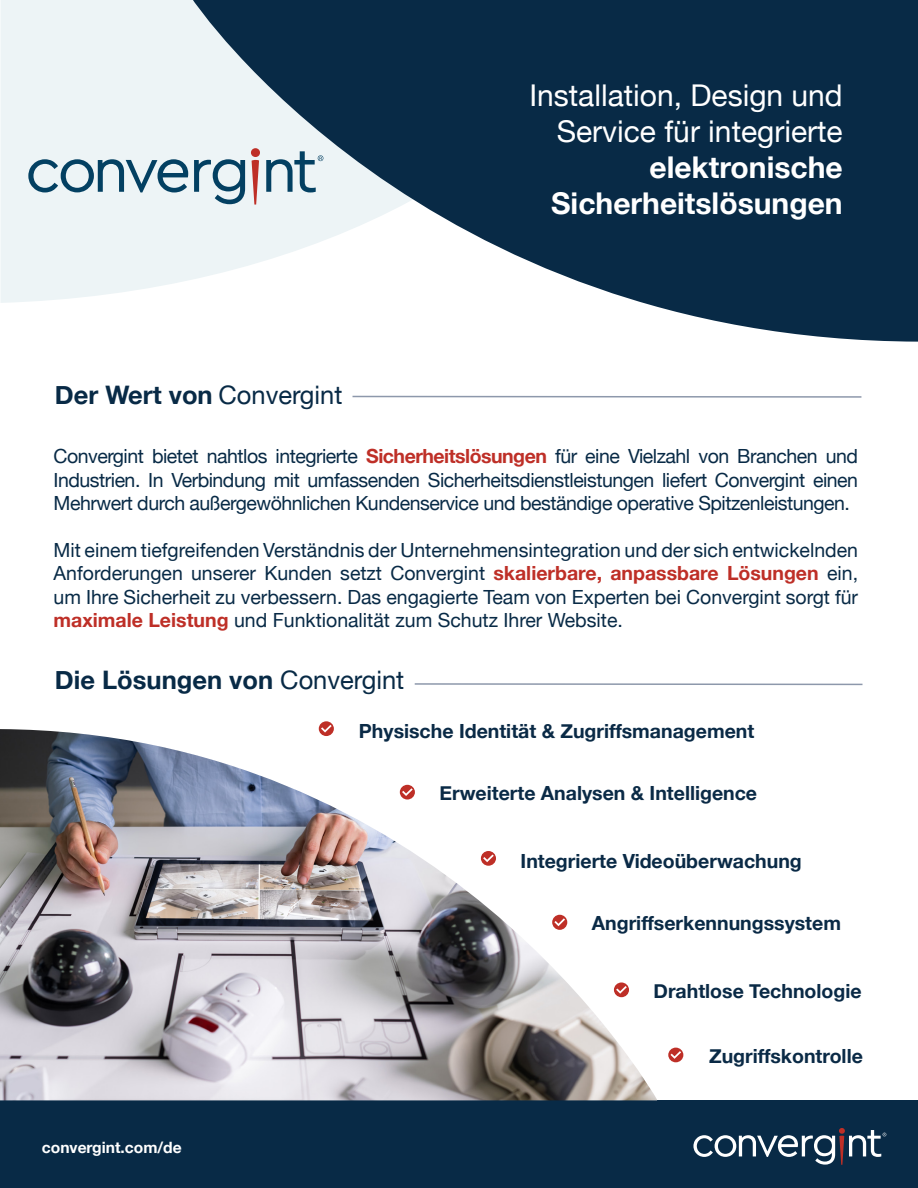
<style>
.page{position:relative;width:918px;height:1188px;background:#fff}
.page>*{position:absolute;margin:0;border:0;box-sizing:border-box;transform-origin:0 0}
.t1{font:30px/36px "Helvetica Neue";color:#fff;text-align:right}
.t2{font:700 25.5px "Helvetica Neue";color:#082a46}
.t3{font:19.5px/23.4px "Helvetica Neue";letter-spacing:-.025em;color:#082a46;text-align:justify}
.t4{font:700 19.5px "Helvetica Neue";color:#0a2a46}
.t5{font:700 15.6px "Helvetica Neue";color:#fff}
.s1{font-weight:400}
.s2{font-weight:700}
.s3{font-weight:700;color:#be2f27}
</style>
<div class="page">
<svg style="left:352px;top:395px;width:510px;height:3px"></svg>
<svg style="left:414px;top:683px;width:449px;height:3px"></svg>
<div style="left:0;top:1101px;width:918px;height:87px;background:#082a46"></div>
<svg style="left:693px;top:1128px;width:193px;height:37px"></svg>
<div style="left:1px;top:0;width:192px;height:303px;background:#edf4f6"></div>
<svg style="left:193px;top:0;width:725px;height:342px;fill:#082a46"></svg>
<svg style="left:251px;top:148px;width:9px;height:57px"></svg>
<svg style="left:28px;top:159px;width:160px;height:34px;background:#99b4c1"></svg>
<svg style="left:194px;top:159px;width:51px;height:45px;background:#94b0be"></svg>
<svg style="left:266px;top:151px;width:57px;height:41px;background:#a6bdc9"></svg>
<img style="left:0;top:729px;width:657px;height:371px">
<div style="left:319px;top:721px;width:15px;height:15px;background:#be2f27;border-radius:50%"></div>
<svg style="left:321px;top:725px;width:11px;height:8px"></svg>
<div style="left:614px;top:982px;width:15px;height:15px;background:#be2f27;border-radius:50%"></div>
<svg style="left:616px;top:986px;width:11px;height:8px"></svg>
<div style="left:668px;top:1048px;width:15px;height:14px;background:#be2f27;border-radius:50%"></div>
<svg style="left:670px;top:1051px;width:11px;height:8px"></svg>
<svg style="left:481px;top:851px;width:15px;height:15px"></svg>
<svg style="left:483px;top:855px;width:11px;height:7px"></svg>
<svg style="left:400px;top:785px;width:15px;height:15px"></svg>
<svg style="left:402px;top:788px;width:11px;height:8px"></svg>
<div style="left:552px;top:915px;width:15px;height:15px;background:#be2f27;border-radius:50%"></div>
<svg style="left:554px;top:918px;width:11px;height:8px"></svg>
<p class="t2" style="left:55px;top:379px;width:289px">Der Wert von <span class="s1">Convergint</span></p>
<p class="t1" style="left:529px;top:77px;width:315px">Installation, Design und<br>Service für integrierte <span class="s2">elektronische<br>Sicherheitslösungen</span></p>
<p class="t3" style="left:54px;top:444px;width:806px">Convergint bietet nahtlos integrierte <span class="s3">Sicherheitslösungen</span> für eine Vielzahl von Branchen und Industrien. In Verbindung mit umfassenden Sicherheitsdienstleistungen liefert Convergint einen Mehrwert durch außergewöhnlichen Kundenservice und beständige operative Spitzenleistungen.</p>
<p class="t3" style="left:54px;top:538px;width:806px">Mit einem tiefgreifenden Verständnis der Unternehmensintegration und der sich entwickelnden Anforderungen unserer Kunden setzt Convergint <span class="s3">skalierbare, anpassbare Lösungen</span> ein, um Ihre Sicherheit zu verbessern. Das engagierte Team von Experten bei Convergint sorgt für <span class="s3">maximale Leistung</span> und Funktionalität zum Schutz Ihrer Website.</p>
<p class="t2" style="left:55px;top:664px;width:351px">Die Lösungen von <span class="s1">Convergint</span></p>
<p class="t4" style="left:359px;top:719px;width:397px">Physische Identität &amp; Zugriffsmanagement</p>
<p class="t4" style="left:440px;top:781px;width:319px">Erweiterte Analysen &amp; Intelligence</p>
<p class="t4" style="left:521px;top:849px;width:283px">Integrierte Videoüberwachung</p>
<p class="t4" style="left:592px;top:911px;width:251px">Angriffserkennungssystem</p>
<p class="t4" style="left:654px;top:979px;width:209px">Drahtlose Technologie</p>
<p class="t5" style="left:42px;top:1138px;width:141px">convergint.com/de</p>
<p class="t4" style="left:709px;top:1044px;width:155px">Zugriffskontrolle</p>
</div>
